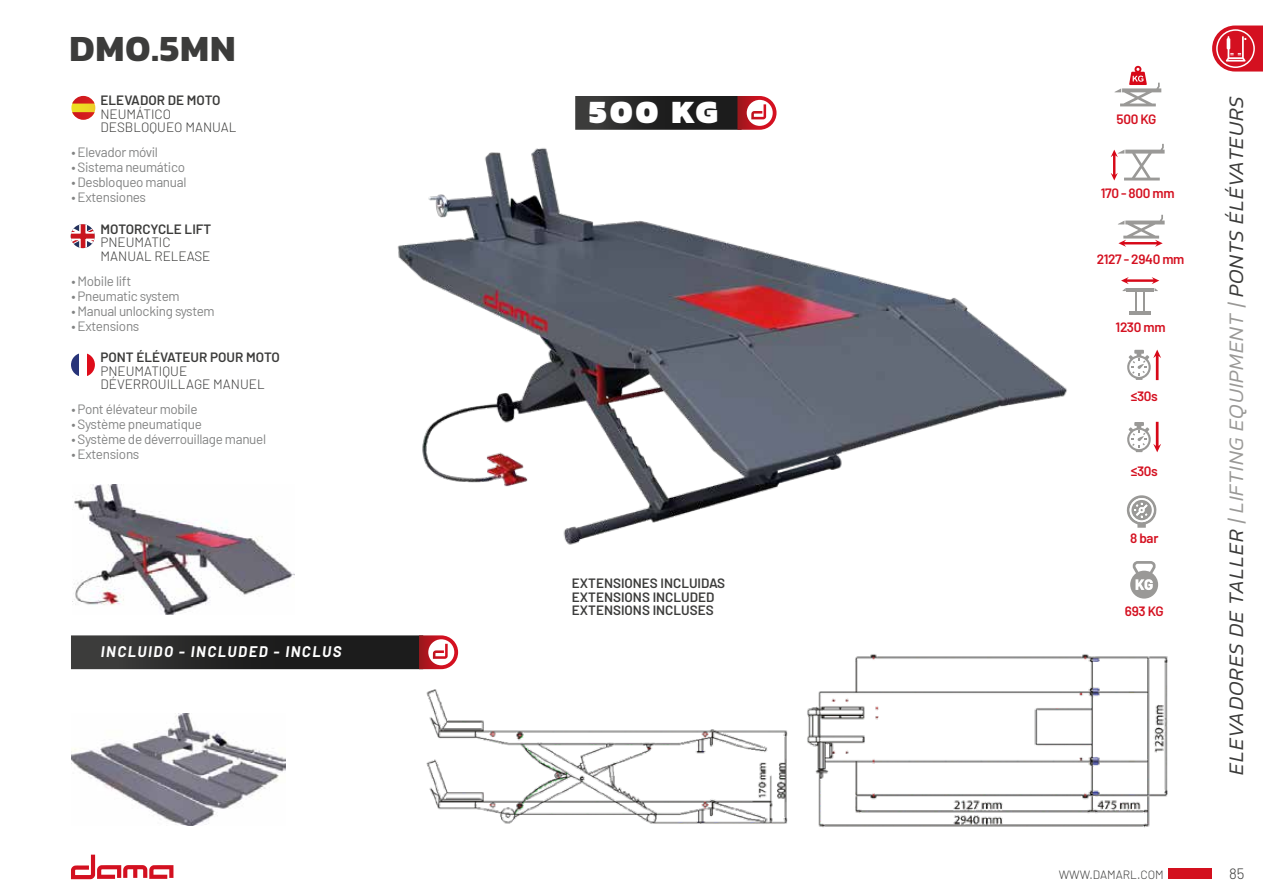
<style>
.page{position:relative;width:1263px;height:893px;background:#fff}
.page>*{position:absolute;margin:0;border:0;box-sizing:border-box;transform-origin:0 0}
.t1{font:700 37.5px "Kanit";letter-spacing:.025em;color:#3c3c3b}
.t2{font:900 33px "Kanit";color:#fff}
.t3{font:italic 300 21px "Kanit";letter-spacing:.04em;color:#3c3c3b}
.t4{font:italic 700 15px "Barlow";letter-spacing:.1em;color:#fff}
.t5{font:300 15px "Barlow";color:#3c3c3b}
.t6{font:13.5px "Barlow";letter-spacing:-.025em;color:#828383}
.t7{font:600 13.5px/13.5px "Barlow";color:#3c3c3b}
.t8{font:300 13.5px/13.5px "Barlow";color:#3c3c3b}
.t9{font:600 13.5px "Barlow";letter-spacing:-.025em;color:#d41020}
.t10{font:300 12px "Barlow";color:#3c3c3b}
.s1{color:#9a9997}
</style>
<div class="page">
<svg style="left:71px;top:96px;width:24px;height:24px"></svg>
<img style="left:72px;top:485px;width:222px;height:129px">
<img style="left:72px;top:713px;width:214px;height:112px">
<img style="left:397px;top:148px;width:670px;height:397px">
<img style="left:426px;top:689px;width:362px;height:135px">
<img style="left:807px;top:654px;width:361px;height:174px">
<div style="left:71px;top:635px;width:352px;height:34px;background:linear-gradient(to right,#393938,#121213)"></div>
<svg style="left:419px;top:635px;width:39px;height:34px"></svg>
<svg style="left:1130px;top:561px;width:28px;height:38px"></svg>
<svg style="left:1127px;top:422px;width:34px;height:30px"></svg>
<svg style="left:1127px;top:350px;width:34px;height:30px"></svg>
<svg style="left:1114px;top:66px;width:47px;height:40px"></svg>
<svg style="left:1118px;top:215px;width:46px;height:32px"></svg>
<svg style="left:1111px;top:144px;width:53px;height:36px"></svg>
<svg style="left:1126px;top:495px;width:31px;height:33px"></svg>
<div style="left:575px;top:96px;width:167px;height:34px;background:linear-gradient(to right,#3a3a39,#121212)"></div>
<svg style="left:737px;top:96px;width:39px;height:34px"></svg>
<svg style="left:71px;top:353px;width:8px;height:23px"></svg>
<svg style="left:87px;top:353px;width:8px;height:23px"></svg>
<svg style="left:71px;top:224px;width:24px;height:24px"></svg>
<hr style="left:1129px;top:312px;width:22px;height:3px;background:#9a9997">
<svg style="left:1121px;top:277px;width:38px;height:35px"></svg>
<svg style="left:71px;top:855px;width:102px;height:24px"></svg>
<div style="left:1168px;top:868px;width:44px;height:11px;background:#d3101e"></div>
<svg style="left:1212px;top:26px;width:51px;height:46px"></svg>
<h1 class="t1" style="left:69px;top:19px;width:168px">DM0.5MN</h1>
<p class="t7" style="left:101px;top:93px;width:121px">ELEVADOR DE MOTO</p>
<p class="t8" style="left:101px;top:106px;width:138px">NEUMÁTICO<br>DESBLOQUEO MANUAL</p>
<p class="t6" style="left:71px;top:143px;width:88px">• Elevador móvil</p>
<p class="t6" style="left:71px;top:158px;width:115px">• Sistema neumático</p>
<p class="t6" style="left:71px;top:173px;width:117px">• Desbloqueo manual</p>
<p class="t6" style="left:71px;top:188px;width:76px">• Extensiones</p>
<p class="t7" style="left:101px;top:221px;width:112px">MOTORCYCLE LIFT</p>
<p class="t8" style="left:101px;top:235px;width:111px">PNEUMATIC<br>MANUAL RELEASE</p>
<p class="t6" style="left:71px;top:271px;width:61px">• Mobile lift</p>
<p class="t6" style="left:71px;top:286px;width:110px">• Pneumatic system</p>
<p class="t6" style="left:71px;top:301px;width:145px">• Manual unlocking system</p>
<p class="t6" style="left:71px;top:316px;width:70px">• Extensions</p>
<p class="t7" style="left:101px;top:350px;width:181px">PONT ÉLÉVATEUR POUR MOTO</p>
<p class="t8" style="left:101px;top:363px;width:166px">PNEUMATIQUE<br>DÉVERROUILLAGE MANUEL</p>
<p class="t6" style="left:71px;top:399px;width:128px">• Pont élévateur mobile</p>
<p class="t6" style="left:71px;top:414px;width:132px">• Système pneumatique</p>
<p class="t6" style="left:71px;top:429px;width:196px">• Système de déverrouillage manuel</p>
<p class="t6" style="left:71px;top:444px;width:70px">• Extensions</p>
<p class="t4" style="left:101px;top:640px;width:242px">INCLUIDO - INCLUDED - INCLUS</p>
<h2 class="t2" style="left:589px;top:85px;width:130px">500 KG</h2>
<p class="t7" style="left:572px;top:575px;width:155px">EXTENSIONES INCLUIDAS<br>EXTENSIONS INCLUDED<br>EXTENSIONS INCLUSES</p>
<p class="t9" style="left:1116px;top:109px;width:41px">500 KG</p>
<p class="t9" style="left:1101px;top:183px;width:75px">170 - 800 mm</p>
<p class="t9" style="left:1097px;top:249px;width:89px">2127 - 2940 mm</p>
<p class="t9" style="left:1115px;top:318px;width:51px">1230 mm</p>
<p class="t9" style="left:1131px;top:386px;width:29px">≤30s</p>
<p class="t9" style="left:1131px;top:461px;width:29px">≤30s</p>
<p class="t9" style="left:1130px;top:528px;width:30px">8 bar</p>
<p class="t9" style="left:1125px;top:601px;width:40px">693 KG</p>
<h3 class="t3" style="left:1221px;top:774px;width:680px;rotate:-90deg">ELEVADORES DE TALLER <span class="s1">| LIFTING EQUIPMENT |</span> PONTS ÉLÉVATEURS</h3>
<p class="t10" style="left:1059px;top:866px;width:107px">WWW.DAMARL.COM</p>
<p class="t5" style="left:1229px;top:863px;width:17px">85</p>
</div>
